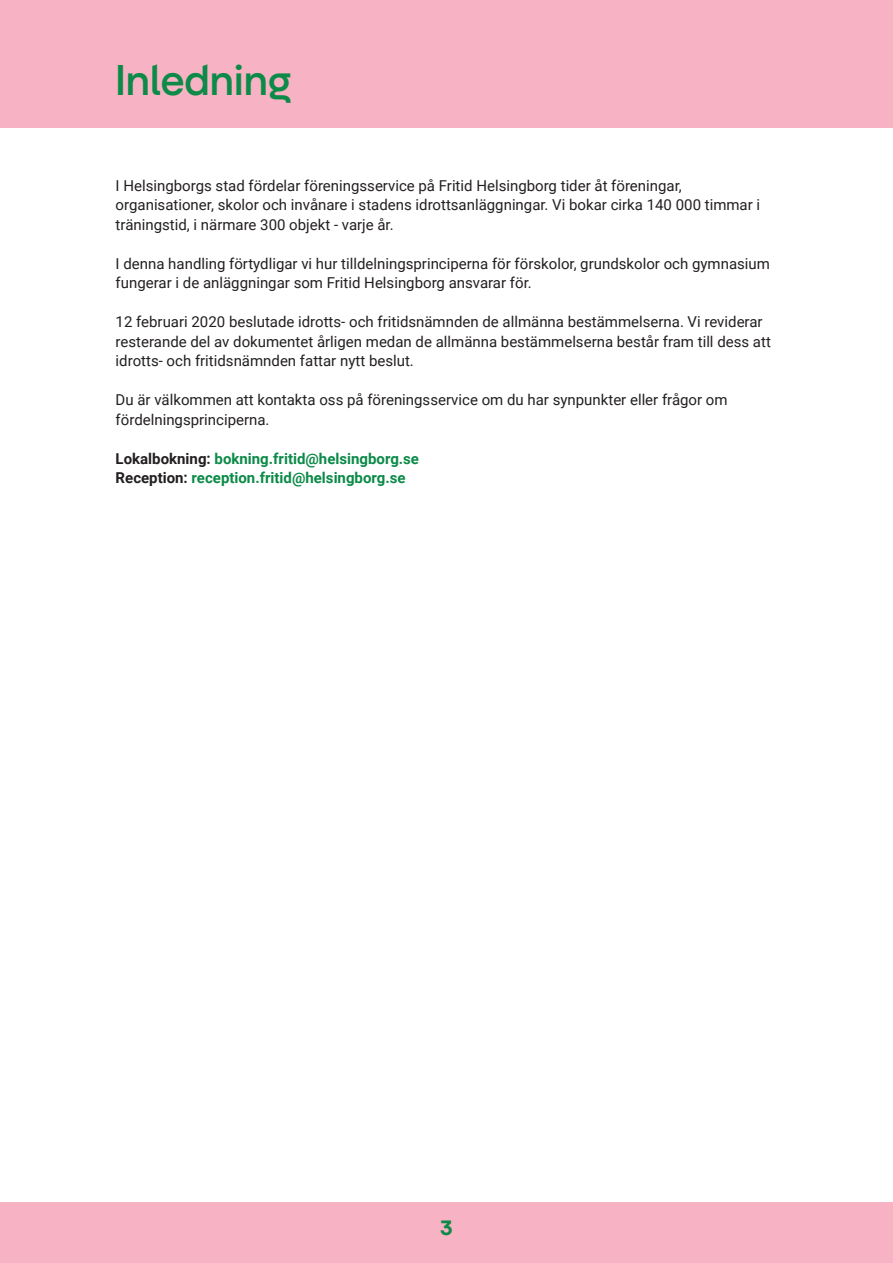
<style>
.page{position:relative;width:893px;height:1263px;background:#fff}
.page>*{position:absolute;margin:0;border:0;box-sizing:border-box;transform-origin:0 0}
.t1{font:500 43.5px "Helsingborg Sans";color:#0b8a48}
.t2{font:700 21px "Helsingborg Sans";color:#0b8a48}
.t3{font:15px/19.5px "Roboto";color:#231f20}
.t4{font:700 15px "Roboto";color:#0b8a48}
.s1{color:#231f20}
</style>
<div class="page">
<div style="left:0;top:1202px;width:893px;height:61px;background:#f7b2c3"></div>
<div style="left:0;top:0;width:893px;height:127px;background:#f7b2c3"></div>
<p class="t1" style="left:116px;top:54px;width:177px">Inledning</p>
<p class="t3" style="left:116px;top:175px;width:646px">I Helsingborgs stad fördelar föreningsservice på Fritid Helsingborg tider åt föreningar, organisationer, skolor och invånare i stadens idrottsanläggningar. Vi bokar cirka 140 000 timmar i träningstid, i närmare 300 objekt - varje år.</p>
<p class="t3" style="left:116px;top:253px;width:656px">I denna handling förtydligar vi hur tilldelningsprinciperna för förskolor, grundskolor och gymnasium fungerar i de anläggningar som Fritid Helsingborg ansvarar för.</p>
<p class="t3" style="left:116px;top:311px;width:657px">12 februari 2020 beslutade idrotts- och fritidsnämnden de allmänna bestämmelserna. Vi reviderar resterande del av dokumentet årligen medan de allmänna bestämmelserna består fram till dess att idrotts- och fritidsnämnden fattar nytt beslut.</p>
<p class="t3" style="left:116px;top:389px;width:613px">Du är välkommen att kontakta oss på föreningsservice om du har synpunkter eller frågor om fördelningsprinciperna.</p>
<p class="t4" style="left:116px;top:448px;width:305px"><span class="s1">Lokalbokning:</span> bokning.fritid@helsingborg.se</p>
<p class="t4" style="left:116px;top:467px;width:291px"><span class="s1">Reception:</span> reception.fritid@helsingborg.se</p>
<p class="t2" style="left:440px;top:1215px;width:14px">3</p>
</div>
